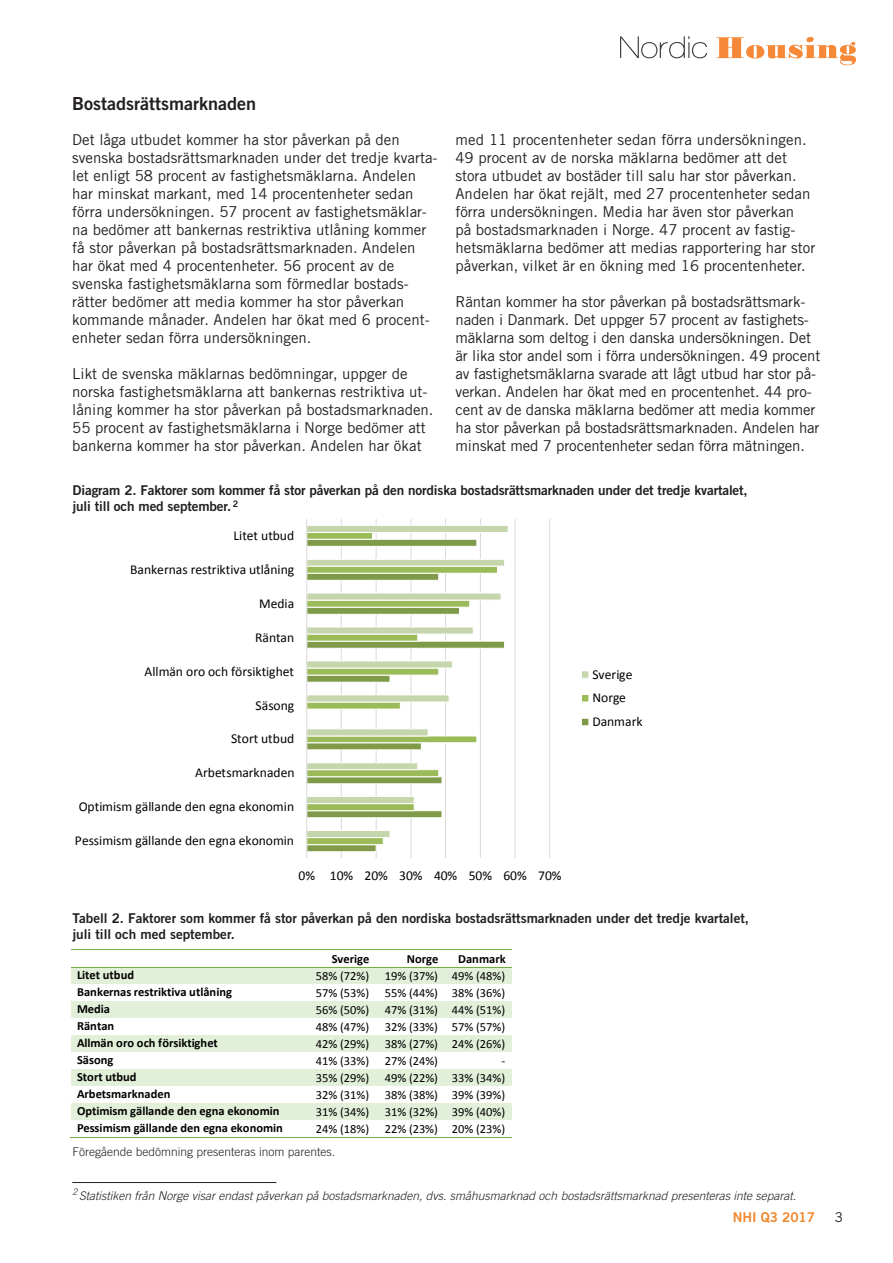
<style>
.page{position:relative;width:893px;height:1263px;background:#fff}
.page>*{position:absolute;margin:0;border:0;box-sizing:border-box;transform-origin:0 0}
.t1{font:18px "Trade Gothic LT Std Bd 2";color:#231f20}
.t2{font:15px/18px "Trade Gothic LT Std";color:#231f20}
.t3{font:13.65px/23.7px "Calibri";color:#000}
.t4{font:13.5px/16.2px "Trade Gothic LT Std Bd 2";letter-spacing:-.01em;color:#231f20}
.t5{font:13.5px "Trade Gothic LT Std Bd 2";color:#f0882e}
.t6{font:13.5px "Trade Gothic LT Std";color:#231f20}
.t7{font:12.45px "Calibri";letter-spacing:-.005em;color:#000}
.t8{font:700 12.45px "Calibri";color:#000}
.t9{font:italic 300 12px "Trade Gothic LT Std";color:#231f20}
.t10{font:300 12px "Trade Gothic LT Std";color:#231f20}
.t11{font:italic 300 9px "Trade Gothic LT Std";color:#231f20}
.t12{font:9px "Trade Gothic LT Std Bd 2";color:#231f20}
</style>
<div class="page">
<hr style="left:341px;top:519px;width:1px;height:339px;background:#d9d9d9">
<hr style="left:376px;top:519px;width:1px;height:339px;background:#d9d9d9">
<hr style="left:410px;top:519px;width:1px;height:339px;background:#d9d9d9">
<hr style="left:445px;top:519px;width:1px;height:339px;background:#d9d9d9">
<hr style="left:480px;top:519px;width:1px;height:339px;background:#d9d9d9">
<hr style="left:514px;top:519px;width:1px;height:339px;background:#d9d9d9">
<hr style="left:549px;top:519px;width:1px;height:339px;background:#d9d9d9">
<svg style="left:307px;top:845px;width:105px;height:8px"></svg>
<svg style="left:307px;top:838px;width:105px;height:7px"></svg>
<svg style="left:307px;top:524px;width:201px;height:314px"></svg>
<hr style="left:306px;top:519px;width:1px;height:339px;background:#d9d9d9">
<div style="left:581px;top:671px;width:8px;height:7px;background:#c6d6ac"></div>
<div style="left:581px;top:670px;width:8px;height:9px;border:1px solid #fff"></div>
<div style="left:581px;top:694px;width:8px;height:8px;background:#9bbb59"></div>
<div style="left:581px;top:694px;width:8px;height:8px;border:1px solid #fff"></div>
<div style="left:581px;top:718px;width:8px;height:8px;background:#7f9a48"></div>
<div style="left:581px;top:718px;width:8px;height:8px;border:1px solid #fff"></div>
<svg style="left:620px;top:36px;width:87px;height:22px"></svg>
<svg style="left:717px;top:37px;width:139px;height:28px"></svg>
<hr style="left:71px;top:949px;width:224px;height:1px;background:#70ad47">
<hr style="left:296px;top:949px;width:79px;height:1px;background:#70ad47">
<hr style="left:376px;top:949px;width:69px;height:1px;background:#70ad47">
<hr style="left:445px;top:949px;width:67px;height:1px;background:#70ad47">
<div style="left:71px;top:967px;width:224px;height:17px;background:#e2efd9"></div>
<div style="left:295px;top:967px;width:80px;height:17px;background:#e2efd9"></div>
<div style="left:376px;top:967px;width:69px;height:17px;background:#e2efd9"></div>
<div style="left:445px;top:967px;width:67px;height:17px;background:#e2efd9"></div>
<hr style="left:71px;top:967px;width:224px;height:1px;background:#70ad47">
<hr style="left:296px;top:967px;width:79px;height:1px;background:#70ad47">
<hr style="left:376px;top:967px;width:69px;height:1px;background:#70ad47">
<hr style="left:445px;top:967px;width:67px;height:1px;background:#70ad47">
<div style="left:71px;top:1001px;width:224px;height:17px;background:#e2efd9"></div>
<div style="left:295px;top:1001px;width:80px;height:17px;background:#e2efd9"></div>
<div style="left:376px;top:1001px;width:69px;height:17px;background:#e2efd9"></div>
<div style="left:445px;top:1001px;width:67px;height:17px;background:#e2efd9"></div>
<div style="left:71px;top:1035px;width:224px;height:17px;background:#e2efd9"></div>
<div style="left:295px;top:1035px;width:80px;height:17px;background:#e2efd9"></div>
<div style="left:376px;top:1035px;width:69px;height:17px;background:#e2efd9"></div>
<div style="left:445px;top:1035px;width:67px;height:17px;background:#e2efd9"></div>
<div style="left:71px;top:1069px;width:224px;height:17px;background:#e2efd9"></div>
<div style="left:295px;top:1069px;width:80px;height:17px;background:#e2efd9"></div>
<div style="left:376px;top:1069px;width:69px;height:17px;background:#e2efd9"></div>
<div style="left:445px;top:1069px;width:67px;height:17px;background:#e2efd9"></div>
<div style="left:71px;top:1103px;width:224px;height:17px;background:#e2efd9"></div>
<div style="left:295px;top:1103px;width:80px;height:17px;background:#e2efd9"></div>
<div style="left:376px;top:1103px;width:69px;height:17px;background:#e2efd9"></div>
<div style="left:445px;top:1103px;width:67px;height:17px;background:#e2efd9"></div>
<hr style="left:70px;top:1137px;width:225px;height:1px;background:#70ad47">
<hr style="left:295px;top:1137px;width:80px;height:1px;background:#70ad47">
<hr style="left:375px;top:1137px;width:70px;height:1px;background:#70ad47">
<hr style="left:444px;top:1137px;width:68px;height:1px;background:#70ad47">
<hr style="left:72px;top:1182px;width:204px;height:1px;background:#231f20">
<p class="t1" style="left:72px;top:92px;width:185px">Bostadsrättsmarknaden</p>
<p class="t2" style="left:72px;top:130px;width:367px">Det låga utbudet kommer ha stor påverkan på den svenska bostadsrättsmarknaden under det tredje kvarta&shy;let enligt 58 procent av fastighetsmäklarna. Andelen har minskat markant, med 14 procentenheter sedan förra undersökningen. 57 procent av fastighetsmäklar&shy;na bedömer att bankernas restriktiva utlåning kommer få stor påverkan på bostadsrättsmarknaden. Andelen har ökat med 4 procentenheter. 56 procent av de svenska fastighetsmäklarna som förmedlar bostads&shy;rätter bedömer att media kommer ha stor påverkan kommande månader. Andelen har ökat med 6 procent&shy;enheter sedan förra undersökningen.</p>
<p class="t2" style="left:72px;top:364px;width:363px">Likt de svenska mäklarnas bedömningar, uppger de norska fastighetsmäklarna att bankernas restriktiva ut&shy;låning kommer ha stor påverkan på bostadsmarknaden.<br>55 procent av fastighetsmäklarna i Norge bedömer att bankerna kommer ha stor påverkan. Andelen har ökat</p>
<p class="t2" style="left:455px;top:130px;width:361px">med 11 procentenheter sedan förra undersökningen.<br>49 procent av de norska mäklarna bedömer att det stora utbudet av bostäder till salu har stor påverkan.<br>Andelen har ökat rejält, med 27 procentenheter sedan förra undersökningen. Media har även stor påverkan<br>på bostadsmarknaden i Norge. 47 procent av fastig&shy;hetsmäklarna bedömer att medias rapportering har stor påverkan, vilket är en ökning med 16 procentenheter.</p>
<p class="t2" style="left:455px;top:292px;width:366px">Räntan kommer ha stor påverkan på bostadsrättsmark&shy;naden i Danmark. Det uppger 57 procent av fastighets&shy;mäklarna som deltog i den danska undersökningen. Det är lika stor andel som i förra undersökningen. 49 procent av fastighetsmäklarna svarade att lågt utbud har stor på&shy;verkan. Andelen har ökat med en procentenhet. 44 pro&shy;cent av de danska mäklarna bedömer att media kommer ha stor påverkan på bostadsrättsmarknaden. Andelen har minskat med 7 procentenheter sedan förra mätningen.</p>
<p class="t4" style="left:73px;top:482px;width:677px">Diagram 2. Faktorer som kommer få stor påverkan på den nordiska bostadsrättsmarknaden under det tredje kvartalet, juli till och med september.</p>
<p class="t12" style="left:233px;top:498px;width:7px">2</p>
<p class="t3" style="left:234px;top:523px;width:62px">Litet utbud</p>
<p class="t3" style="left:130px;top:557px;width:166px">Bankernas restriktiva utlåning</p>
<p class="t3" style="left:259px;top:591px;width:37px">Media</p>
<p class="t3" style="left:255px;top:625px;width:41px">Räntan</p>
<p class="t3" style="left:145px;top:659px;width:151px">Allmän oro och försiktighet</p>
<p class="t3" style="left:256px;top:693px;width:40px">Säsong</p>
<p class="t3" style="left:231px;top:727px;width:65px">Stort utbud</p>
<p class="t3" style="left:195px;top:761px;width:101px">Arbetsmarknaden</p>
<p class="t3" style="left:79px;top:795px;width:217px">Optimism gällande den egna ekonomin</p>
<p class="t3" style="left:75px;top:829px;width:221px">Pessimism gällande den egna ekonomin</p>
<p class="t3" style="left:299px;top:863px;width:264px">0% 10% 20% 30% 40% 50% 60% 70%</p>
<p class="t3" style="left:592px;top:662px;width:52px">Sverige<br>Norge<br>Danmark</p>
<p class="t4" style="left:73px;top:910px;width:678px">Tabell 2. Faktorer som kommer få stor påverkan på den nordiska bostadsrättsmarknaden under det tredje kvartalet, juli till och med september.</p>
<p class="t8" style="left:332px;top:950px;width:39px">Sverige</p>
<p class="t8" style="left:407px;top:950px;width:33px">Norge</p>
<p class="t8" style="left:458px;top:950px;width:49px">Danmark</p>
<p class="t8" style="left:77px;top:967px;width:59px">Litet utbud</p>
<p class="t7" style="left:316px;top:968px;width:55px">58% (72%)</p>
<p class="t7" style="left:385px;top:968px;width:122px">19% (37%) 49% (48%)</p>
<p class="t8" style="left:77px;top:984px;width:156px">Bankernas restriktiva utlåning</p>
<p class="t7" style="left:316px;top:985px;width:55px">57% (53%)</p>
<p class="t7" style="left:385px;top:985px;width:122px">55% (44%) 38% (36%)</p>
<p class="t8" style="left:77px;top:1001px;width:35px">Media</p>
<p class="t7" style="left:316px;top:1002px;width:55px">56% (50%)</p>
<p class="t7" style="left:385px;top:1002px;width:122px">47% (31%) 44% (51%)</p>
<p class="t8" style="left:77px;top:1018px;width:39px">Räntan</p>
<p class="t7" style="left:316px;top:1019px;width:55px">48% (47%)</p>
<p class="t7" style="left:385px;top:1019px;width:122px">32% (33%) 57% (57%)</p>
<p class="t8" style="left:77px;top:1035px;width:142px">Allmän oro och försiktighet</p>
<p class="t7" style="left:316px;top:1036px;width:55px">42% (29%)</p>
<p class="t7" style="left:385px;top:1036px;width:122px">38% (27%) 24% (26%)</p>
<p class="t8" style="left:77px;top:1052px;width:38px">Säsong</p>
<p class="t7" style="left:316px;top:1053px;width:55px">41% (33%)</p>
<p class="t7" style="left:385px;top:1053px;width:55px">27% (24%)</p>
<p class="t7" style="left:502px;top:1053px;width:5px">-</p>
<p class="t8" style="left:77px;top:1069px;width:61px">Stort utbud</p>
<p class="t7" style="left:316px;top:1070px;width:55px">35% (29%)</p>
<p class="t7" style="left:385px;top:1070px;width:122px">49% (22%) 33% (34%)</p>
<p class="t8" style="left:77px;top:1086px;width:95px">Arbetsmarknaden</p>
<p class="t7" style="left:316px;top:1087px;width:55px">32% (31%)</p>
<p class="t7" style="left:385px;top:1087px;width:122px">38% (38%) 39% (39%)</p>
<p class="t8" style="left:77px;top:1103px;width:204px">Optimism gällande den egna ekonomin</p>
<p class="t7" style="left:316px;top:1104px;width:55px">31% (34%)</p>
<p class="t7" style="left:385px;top:1104px;width:122px">31% (32%) 39% (40%)</p>
<p class="t8" style="left:77px;top:1120px;width:207px">Pessimism gällande den egna ekonomin</p>
<p class="t7" style="left:316px;top:1121px;width:55px">24% (18%)</p>
<p class="t7" style="left:385px;top:1121px;width:122px">22% (23%) 20% (23%)</p>
<p class="t10" style="left:73px;top:1145px;width:264px">Föregående bedömning presenteras inom parentes.</p>
<p class="t11" style="left:73px;top:1187px;width:7px">2</p>
<p class="t9" style="left:79px;top:1188px;width:718px">Statistiken från Norge visar endast påverkan på bostadsmarknaden, dvs. småhusmarknad och bostadsrättsmarknad presenteras inte separat.</p>
<p class="t5" style="left:733px;top:1209px;width:84px">NHI Q3 2017</p>
<p class="t6" style="left:835px;top:1209px;width:10px">3</p>
</div>
